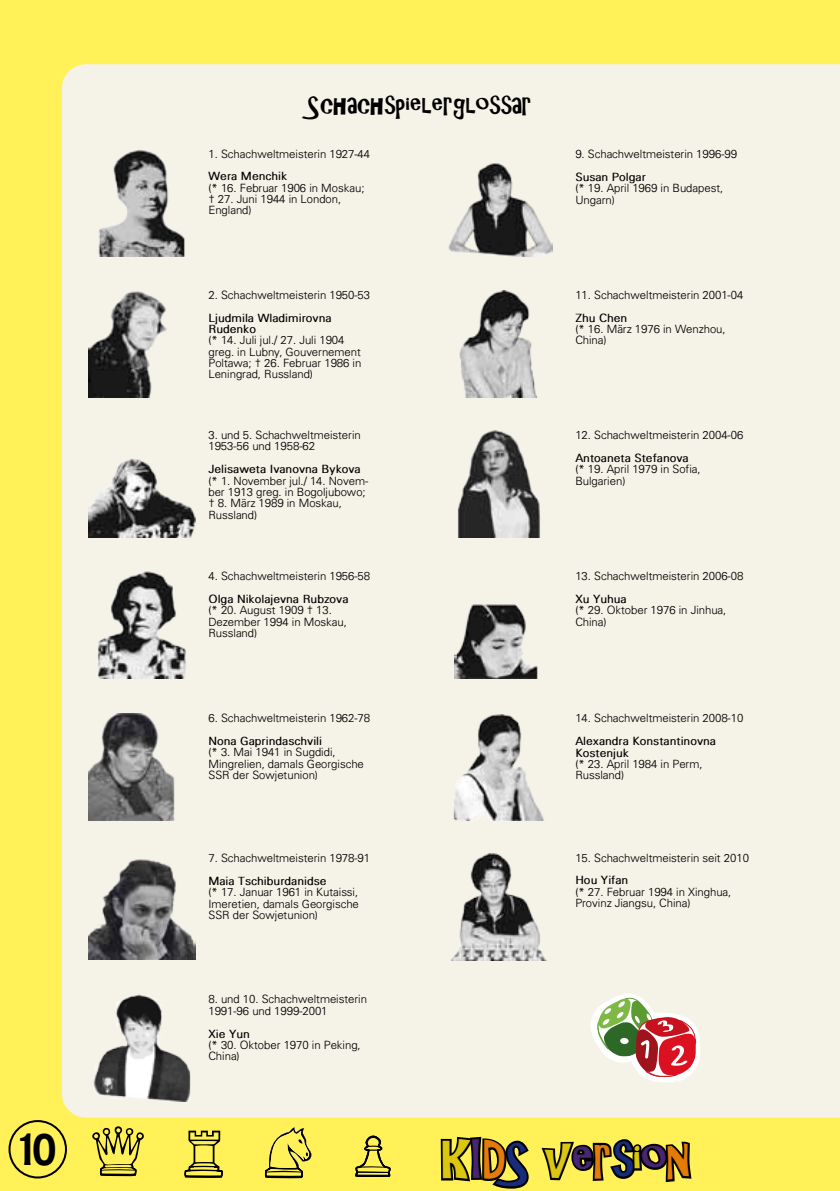
<style>
.page{position:relative;width:840px;height:1191px;background:#fff}
.page>*{position:absolute;margin:0;border:0;box-sizing:border-box;transform-origin:0 0}
.t1{font:48px "ARCHRISTY";color:#472571}
.t2{font:48px "ARESSENCE";color:#000}
.t3{font:25.6px "ARCHRISTY";color:#000}
.t4{font:300 11.4px/11.4px "Univers";color:#000}
.t5{font:300 11.4px/11.4px "Univers";color:#000}
.s1{color:#dbc710}
.s2{color:#e47c09}
.s3{color:#172c7d}
.s4{color:#dbc613}
.s5{color:#472772}
.s6{color:#e47d06}
.s7{color:#dac810}
.s8{color:#e37c06}
</style>
<div class="page">
<div style="left:0;top:0;width:839px;height:1191px;background:#fff157"></div>
<div style="left:62px;top:64px;width:777px;height:1053px;background:#f5f2e7"></div>
<svg style="left:92px;top:1126px;width:52px;height:50px"></svg>
<svg style="left:264px;top:1127px;width:48px;height:52px"></svg>
<svg style="left:355px;top:1135px;width:36px;height:42px"></svg>
<svg style="left:184px;top:1130px;width:39px;height:48px"></svg>
<div style="left:9px;top:1120px;width:58px;height:58px;border:2px solid #000;border-radius:50%"></div>
<svg style="left:440px;top:1136px;width:89px;height:53px"></svg>
<svg style="left:541px;top:1139px;width:151px;height:44px"></svg>
<img style="left:88px;top:713px;width:107px;height:107px">
<img style="left:445px;top:853px;width:107px;height:107px">
<img style="left:445px;top:714px;width:107px;height:107px">
<img style="left:88px;top:431px;width:107px;height:107px">
<img style="left:88px;top:149px;width:107px;height:107px">
<img style="left:445px;top:149px;width:107px;height:107px">
<img style="left:88px;top:571px;width:107px;height:107px">
<img style="left:88px;top:290px;width:107px;height:107px">
<img style="left:88px;top:852px;width:107px;height:107px">
<img style="left:88px;top:995px;width:107px;height:107px">
<img style="left:454px;top:571px;width:106px;height:107px">
<img style="left:445px;top:290px;width:107px;height:107px">
<img style="left:445px;top:430px;width:107px;height:107px">
<svg style="left:588px;top:991px;width:112px;height:92px;background:#d0af9f"></svg>
<h1 class="t2" style="left:19px;top:1122px;width:39px">10</h1>
<h2 class="t3" style="left:308px;top:89px;width:225px">Schachspielerglossar</h2>
<p class="t4" style="left:208px;top:148px;width:163px">1. Schachweltmeisterin 1927-44</p>
<p class="t5" style="left:208px;top:170px;width:80px">Wera Menchik</p>
<p class="t4" style="left:208px;top:182px;width:157px">(* 16. Februar 1906 in Moskau; † 27. Juni 1944 in London,<br>England)</p>
<p class="t4" style="left:208px;top:289px;width:163px">2. Schachweltmeisterin 1950-53</p>
<p class="t5" style="left:208px;top:311px;width:124px">Ljudmila Wladimirovna<br>Rudenko</p>
<p class="t4" style="left:208px;top:334px;width:154px">(* 14. Juli jul./ 27. Juli 1904 greg. in Lubny, Gouvernement<br>Poltawa; † 26. Februar 1986 in<br>Leningrad, Russland)</p>
<p class="t4" style="left:208px;top:429px;width:154px">3. und 5. Schachweltmeisterin<br>1953-56 und 1958-62</p>
<p class="t5" style="left:208px;top:463px;width:154px">Jelisaweta Ivanovna Bykova</p>
<p class="t4" style="left:208px;top:474px;width:161px">(* 1. November jul./ 14. Novem&shy;ber 1913 greg. in Bogoljubowo; † 8. März 1989 in Moskau,<br>Russland)</p>
<p class="t4" style="left:208px;top:570px;width:163px">4. Schachweltmeisterin 1956-58</p>
<p class="t5" style="left:208px;top:593px;width:141px">Olga Nikolajevna Rubzova</p>
<p class="t4" style="left:208px;top:604px;width:140px">(* 20. August 1909 † 13.<br>Dezember 1994 in Moskau,<br>Russland)</p>
<p class="t4" style="left:208px;top:712px;width:163px">6. Schachweltmeisterin 1962-78</p>
<p class="t5" style="left:208px;top:735px;width:115px">Nona Gaprindaschvili</p>
<p class="t4" style="left:208px;top:746px;width:157px">(* 3. Mai 1941 in Sugdidi,<br>Mingrelien, damals Georgische<br>SSR der Sowjetunion)</p>
<p class="t4" style="left:208px;top:852px;width:163px">7. Schachweltmeisterin 1978-91</p>
<p class="t5" style="left:208px;top:875px;width:120px">Maia Tschiburdanidse</p>
<p class="t4" style="left:208px;top:886px;width:152px;text-align:justify">(* 17. Januar 1961 in Kutaissi, Imeretien, damals Georgische SSR der Sowjetunion)</p>
<p class="t4" style="left:208px;top:993px;width:160px">8. und 10. Schachweltmeisterin<br>1991-96 und 1999-2001</p>
<p class="t5" style="left:208px;top:1027px;width:43px">Xie Yun</p>
<p class="t4" style="left:208px;top:1039px;width:154px">(* 30. Oktober 1970 in Peking,<br>China)</p>
<p class="t4" style="left:575px;top:148px;width:163px">9. Schachweltmeisterin 1996-99</p>
<p class="t5" style="left:575px;top:171px;width:72px">Susan Polgar</p>
<p class="t4" style="left:575px;top:182px;width:149px">(* 19. April 1969 in Budapest,<br>Ungarn)</p>
<p class="t4" style="left:575px;top:289px;width:169px">11. Schachweltmeisterin 2001-04</p>
<p class="t5" style="left:575px;top:311px;width:53px">Zhu Chen</p>
<p class="t4" style="left:575px;top:323px;width:152px">(* 16. März 1976 in Wenzhou,<br>China)</p>
<p class="t4" style="left:575px;top:429px;width:169px">12. Schachweltmeisterin 2004-06</p>
<p class="t5" style="left:575px;top:452px;width:115px">Antoaneta Stefanova</p>
<p class="t4" style="left:575px;top:463px;width:127px">(* 19. April 1979 in Sofia,<br>Bulgarien)</p>
<p class="t4" style="left:575px;top:570px;width:169px">13. Schachweltmeisterin 2006-08</p>
<p class="t5" style="left:575px;top:593px;width:53px">Xu Yuhua</p>
<p class="t4" style="left:575px;top:604px;width:152px">(* 29. Oktober 1976 in Jinhua,<br>China)</p>
<p class="t4" style="left:575px;top:712px;width:169px">14. Schachweltmeisterin 2008-10</p>
<p class="t5" style="left:575px;top:735px;width:142px">Alexandra Konstantinovna<br>Kostenjuk</p>
<p class="t4" style="left:575px;top:758px;width:129px">(* 23. April 1984 in Perm,<br>Russland)</p>
<p class="t4" style="left:575px;top:851px;width:175px">15. Schachweltmeisterin seit 2010</p>
<p class="t5" style="left:575px;top:874px;width:54px">Hou Yifan</p>
<p class="t4" style="left:575px;top:885px;width:157px">(* 27. Februar 1994 in Xinghua,<br>Provinz Jiangsu, China)</p>
<h1 class="t1" style="left:442px;top:1130px;width:249px"><span class="s1">K</span>I<span class="s2">D</span><span class="s3">S</span> <span class="s4">v</span><span class="s5">e</span><span class="s6">r</span><span class="s3">s</span><span class="s7">i</span>o<span class="s8">n</span></h1>
</div>
